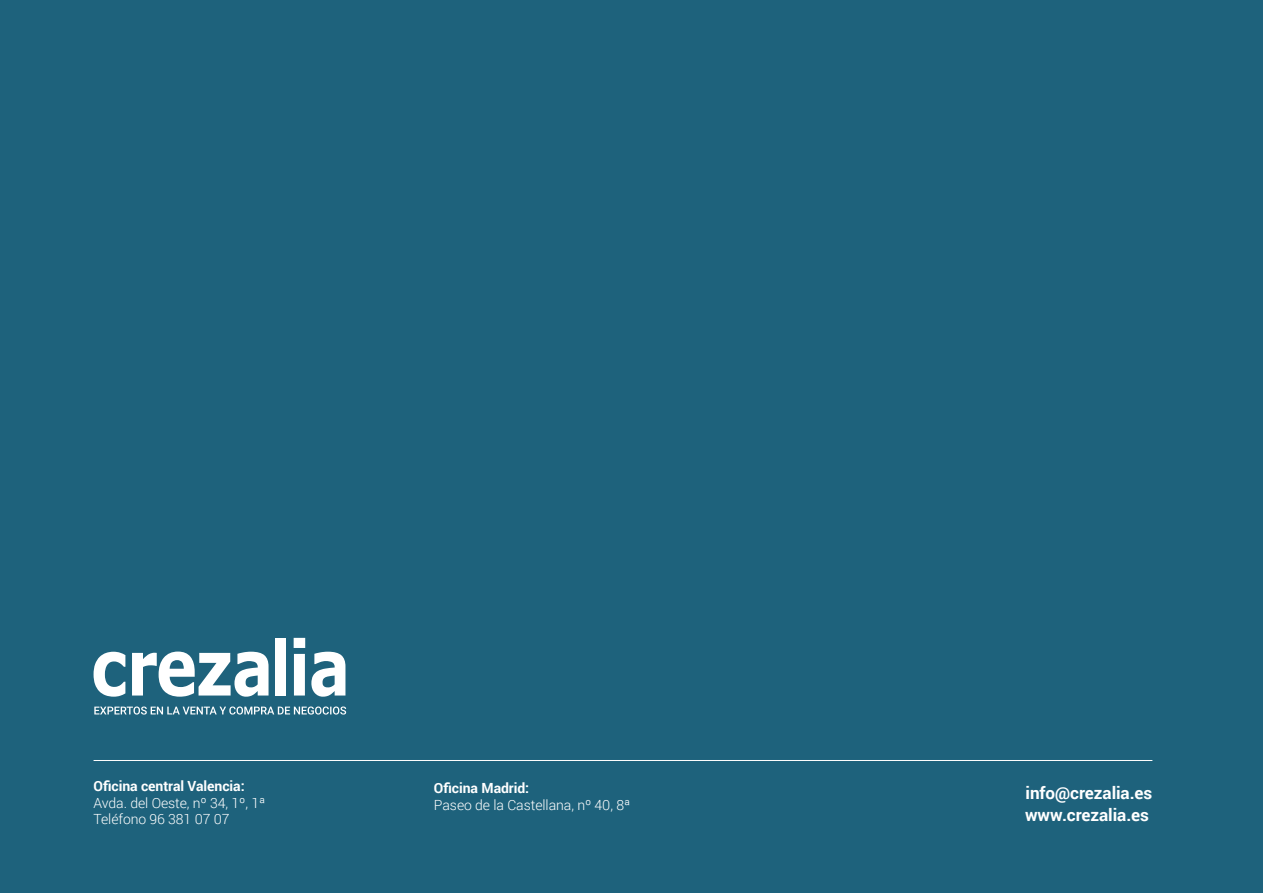
<style>
.page{position:relative;width:1263px;height:893px;background:#1e627c}
.page>*{position:absolute;margin:0;border:0;box-sizing:border-box;transform-origin:0 0}
.t1{font:700 17.1px "Roboto";letter-spacing:-.005em;color:#fff}
.t2{font:300 13.95px/16.8px "Roboto";letter-spacing:-.005em;color:#fff}
.t3{font:700 13.95px "Roboto";letter-spacing:-.005em;color:#fff}
</style>
<div class="page">
<svg style="left:94px;top:706px;width:252px;height:9px"></svg>
<svg style="left:94px;top:652px;width:31px;height:45px"></svg>
<svg style="left:132px;top:652px;width:137px;height:45px"></svg>
<div style="left:275px;top:638px;width:11px;height:57px;background:#fff"></div>
<svg style="left:294px;top:638px;width:11px;height:57px"></svg>
<svg style="left:311px;top:652px;width:34px;height:45px"></svg>
<hr style="left:94px;top:760px;width:1058px;height:1px;background:#fff">
<p class="t3" style="left:94px;top:776px;width:153px">Oficina central Valencia:</p>
<p class="t2" style="left:94px;top:794px;width:173px">Avda. del Oeste, nº 34, 1º, 1ª<br>Teléfono 96 381 07 07</p>
<p class="t3" style="left:434px;top:778px;width:97px">Oficina Madrid:</p>
<p class="t2" style="left:434px;top:796px;width:198px">Paseo de la Castellana, nº 40, 8ª</p>
<p class="t1" style="left:1025px;top:781px;width:128px">info@crezalia.es</p>
<p class="t1" style="left:1025px;top:803px;width:125px">www.crezalia.es</p>
</div>
